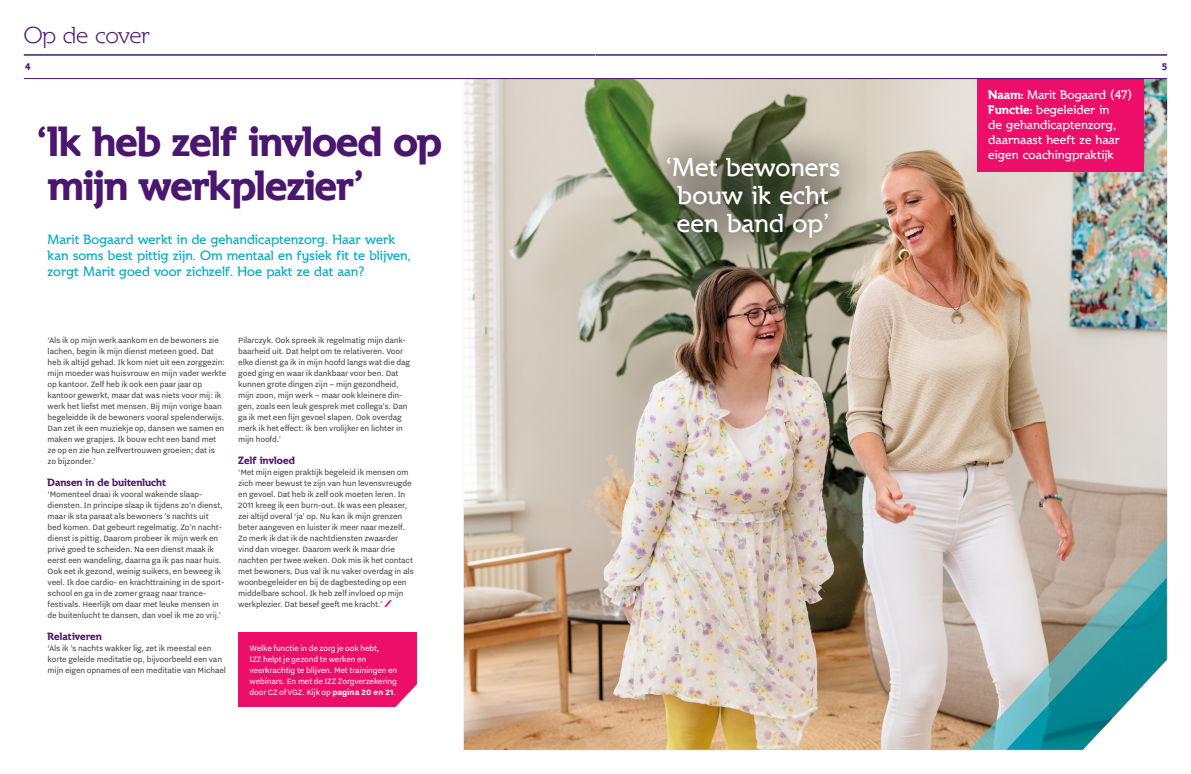
<style>
.page{position:relative;width:1191px;height:774px;background:#fff}
.page>*{position:absolute;margin:0;border:0;box-sizing:border-box;transform-origin:0 0}
._03_1_kop_1{font:700 44px/44px "Spartacus";letter-spacing:-.025em;color:#4a166e}
._03_3_streamer_light{font:500 27px/28px "Spartacus";color:#fff;text-align:center}
._06_header_tekst{font:300 24px "Spartacus";color:#4a166e}
._03_1_intro{font:500 14px/16px "Spartacus";letter-spacing:-.005em;color:#00abc5}
._03_3_CV_kader_tekst{font:500 13px/15px "Spartacus";color:#fff}
._03_1_tussenkop_Spartacus{font:700 11px "Spartacus";color:#4a166e}
.t1{font:700 10px "Spartacus";color:#4a166e}
._03_1_platte_tekst{font:9.5px/11px "Nitti Grotesk";letter-spacing:-.015em;color:#3e3e3f}
.No_Spacing{font:9.5px/11px "Nitti Grotesk";letter-spacing:-.015em;color:#3e3e3f}
._04_callto_kader___tekst{font:9.5px/11px "Nitti Grotesk";letter-spacing:-.02em;color:#fff}
.s1{font-weight:700}
</style>
<div class="page">
<img style="left:464px;top:79px;width:703px;height:671px">
<div style="left:238px;top:632px;width:179px;height:74px;background:#ec0e68"></div>
<svg style="left:384px;top:600px;width:8px;height:7px"></svg>
<svg style="left:394px;top:684px;width:23px;height:23px"></svg>
<div style="left:977px;top:78px;width:166px;height:93px;background:#ec0e68"></div>
<div style="left:631px;top:120px;width:246px;height:153px;background:#231f20;opacity:.75"></div>
<hr style="left:24px;top:54px;width:571px;height:2px;background:#4a166e">
<hr style="left:595px;top:54px;width:572px;height:2px;background:#4a166e">
<svg style="left:966px;top:519px;width:200px;height:231px;background:#95b4b2"></svg>
<hr style="left:24px;top:78px;width:571px;height:1px;background:#4a166e">
<hr style="left:595px;top:78px;width:572px;height:1px;background:#4a166e">
<p class="_06_header_tekst" style="left:24px;top:21px;width:128px">Op de cover</p>
<p class="t1" style="left:25px;top:61px;width:7px">4</p>
<p class="t1" style="left:1162px;top:61px;width:7px">5</p>
<p class="_03_1_kop_1" style="left:37px;top:120px;width:406px">‘Ik heb zelf invloed op mijn werkplezier’</p>
<p class="_03_1_intro" style="left:47px;top:231px;width:365px">Marit Bogaard werkt in de gehandicaptenzorg. Haar werk kan soms best pittig zijn. Om mentaal en fysiek fit te blijven, zorgt Marit goed voor zichzelf. Hoe pakt ze dat aan?</p>
<p class="No_Spacing" style="left:48px;top:334px;width:180px">‘Als ik op mijn werk aankom en de bewoners zie lachen, begin ik mijn dienst meteen goed. Dat heb ik altijd gehad. Ik kom niet uit een zorggezin: mijn moeder was huisvrouw en mijn vader werkte op kantoor. Zelf heb ik ook een paar jaar op kantoor gewerkt, maar dat was niets voor mij: ik werk het liefst met mensen. Bij mijn vorige baan begeleidde ik de bewoners vooral spelenderwijs.<br>Dan zet ik een muziekje op, dansen we samen en maken we grapjes. Ik bouw echt een band met ze op en zie hun zelfvertrouwen groeien; dat is<br>zo bijzonder.’</p>
<p class="_03_1_tussenkop_Spartacus" style="left:48px;top:476px;width:120px">Dansen in de buitenlucht</p>
<p class="_03_1_platte_tekst" style="left:48px;top:488px;width:178px">‘Momenteel draai ik vooral wakende slaap&shy;diensten. In principe slaap ik tijdens zo’n dienst, maar ik sta paraat als bewoners ’s nachts uit bed komen. Dat gebeurt regelmatig. Zo’n nacht&shy;dienst is pittig. Daarom probeer ik mijn werk en privé goed te scheiden. Na een dienst maak ik eerst een wandeling, daarna ga ik pas naar huis.<br>Ook eet ik gezond, weinig suikers, en beweeg ik veel. Ik doe cardio- en krachttraining in de sport&shy;school en ga in de zomer graag naar trance&shy;festivals. Heerlijk om daar met leuke mensen in de buitenlucht te dansen, dan voel ik me zo vrij.’</p>
<p class="_03_1_tussenkop_Spartacus" style="left:48px;top:630px;width:56px">Relativeren</p>
<p class="_03_1_platte_tekst" style="left:48px;top:642px;width:180px">‘Als ik ’s nachts wakker lig, zet ik meestal een korte geleide meditatie op, bijvoorbeeld een van mijn eigen opnames of een meditatie van Michael</p>
<p class="_04_callto_kader___tekst" style="left:249px;top:642px;width:149px">Welke functie in de zorg je ook hebt,<br>IZZ helpt je gezond te werken en veerkrachtig te blijven. Met trainingen en webinars. En met de IZZ Zorgverzekering door CZ of VGZ. Kijk op <span class="s1">pagina 20 en 21</span>.</p>
<p class="_03_1_platte_tekst" style="left:238px;top:334px;width:173px">Pilarczyk. Ook spreek ik regelmatig mijn dank&shy;baarheid uit. Dat helpt om te relativeren. Voor elke dienst ga ik in mijn hoofd langs wat die dag goed ging en waar ik dankbaar voor ben. Dat kunnen grote dingen zijn – mijn gezondheid, mijn zoon, mijn werk – maar ook kleinere din&shy;gen, zoals een leuk gesprek met collega’s. Dan ga ik met een fijn gevoel slapen. Ook overdag merk ik het effect: ik ben vrolijker en lichter in mijn hoofd.’</p>
<p class="_03_1_tussenkop_Spartacus" style="left:238px;top:454px;width:58px">Zelf invloed</p>
<p class="_03_1_platte_tekst" style="left:238px;top:466px;width:177px">‘Met mijn eigen praktijk begeleid ik mensen om zich meer bewust te zijn van hun levensvreugde en gevoel. Dat heb ik zelf ook moeten leren. In 2011 kreeg ik een burn-out. Ik was een pleaser, zei altijd overal ‘ja’ op. Nu kan ik mijn grenzen beter aangeven en luister ik meer naar mezelf.<br>Zo merk ik dat ik de nachtdiensten zwaarder vind dan vroeger. Daarom werk ik maar drie nachten per twee weken. Ook mis ik het contact met bewoners. Dus val ik nu vaker overdag in als woonbegeleider en bij de dagbesteding op een middelbare school. Ik heb zelf invloed op mijn werkplezier. Dat besef geeft me kracht.’</p>
<p class="_03_3_streamer_light" style="left:666px;top:154px;width:176px">‘Met bewoners bouw ik echt een band op’</p>
<p class="_03_3_CV_kader_tekst" style="left:988px;top:87px;width:146px"><span class="s1">Naam:</span> Marit Bogaard (47)</p>
<p class="_03_3_CV_kader_tekst" style="left:988px;top:102px;width:133px"><span class="s1">Functie:</span> begeleider in de gehandicaptenzorg, daarnaast heeft ze haar eigen coachingpraktijk</p>
</div>
